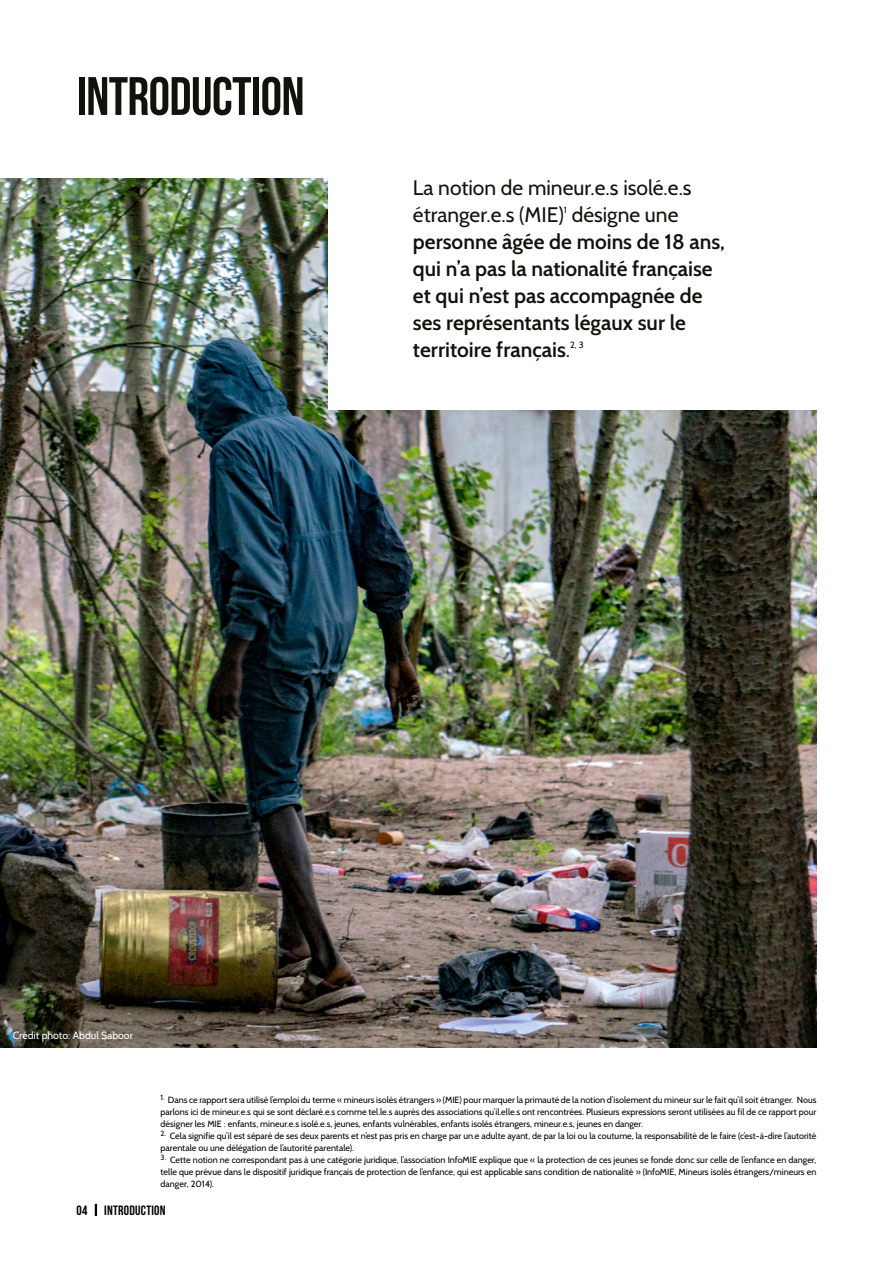
<style>
.page{position:relative;width:893px;height:1263px;background:#fff}
.page>*{position:absolute;margin:0;border:0;box-sizing:border-box;transform-origin:0 0}
.t1{font:54px "Bebas Neue";letter-spacing:-.01em;color:#12110c}
.t2{font:600 21px/27px "Cabin";color:#12110c}
.t3{font:21px/27px "Cabin";color:#12110c}
.t4{font:13.5px "Bebas Neue";letter-spacing:.02em;color:#000}
.t5{font:10.5px "Cabin";color:#fff}
.t6{font:9px/12px "Cabin";color:#000;text-align:justify}
.s1{font-weight:400}
</style>
<div class="page">
<img style="left:0;top:179px;width:816px;height:869px">
<div style="left:329px;top:77px;width:564px;height:333px;background:#fff"></div>
<svg style="left:95px;top:1204px;width:2px;height:12px"></svg>
<h1 class="t1" style="left:77px;top:67px;width:229px">INTRODUCTION</h1>
<h2 class="t3" style="left:413px;top:174px;width:280px">La notion de mineur.e.s isolé.e.s étranger.e.s (MIE) désigne une</h2>
<p class="t6" style="left:564px;top:203px;width:5px">1</p>
<h2 class="t2" style="left:413px;top:228px;width:314px">personne âgée de moins de 18 ans, qui n’a pas la nationalité française et qui n’est pas accompagnée de ses représentants légaux sur le territoire français<span class="s1">.</span></h2>
<p class="t6" style="left:570px;top:338px;width:15px">2, 3</p>
<p class="t5" style="left:13px;top:1029px;width:122px">Crédit photo: Abdul Saboor</p>
<p class="t6" style="left:161px;top:1093px;width:657px"><sup>1.</sup> Dans ce rapport sera utilisé l’emploi du terme « mineurs isolés étrangers » (MIE) pour marquer la primauté de la notion d’isolement du mineur sur le fait qu’il soit étranger. Nous parlons ici de mineur.e.s qui se sont déclaré.e.s comme tel.le.s auprès des associations qu’il.elle.s ont rencontrées. Plusieurs expressions seront utilisées au fil de ce rapport pour désigner les MIE : enfants, mineur.e.s isolé.e.s, jeunes, enfants vulnérables, enfants isolés étrangers, mineur.e.s, jeunes en danger.</p>
<p class="t6" style="left:161px;top:1129px;width:657px"><sup>2.</sup> Cela signifie qu’il est séparé de ses deux parents et n’est pas pris en charge par un.e adulte ayant, de par la loi ou la coutume, la responsabilité de le faire (c’est-à-dire l’autorité parentale ou une délégation de l’autorité parentale).</p>
<p class="t6" style="left:161px;top:1153px;width:657px"><sup>3.</sup> Cette notion ne correspondant pas à une catégorie juridique, l’association InfoMIE explique que « la protection de ces jeunes se fonde donc sur celle de l’enfance en danger, telle que prévue dans le dispositif juridique français de protection de l’enfance, qui est applicable sans condition de nationalité » (InfoMIE, Mineurs isolés étrangers/mineurs en danger, 2014).</p>
<h3 class="t4" style="left:77px;top:1202px;width:91px">04 | INTRODUCTION</h3>
</div>
